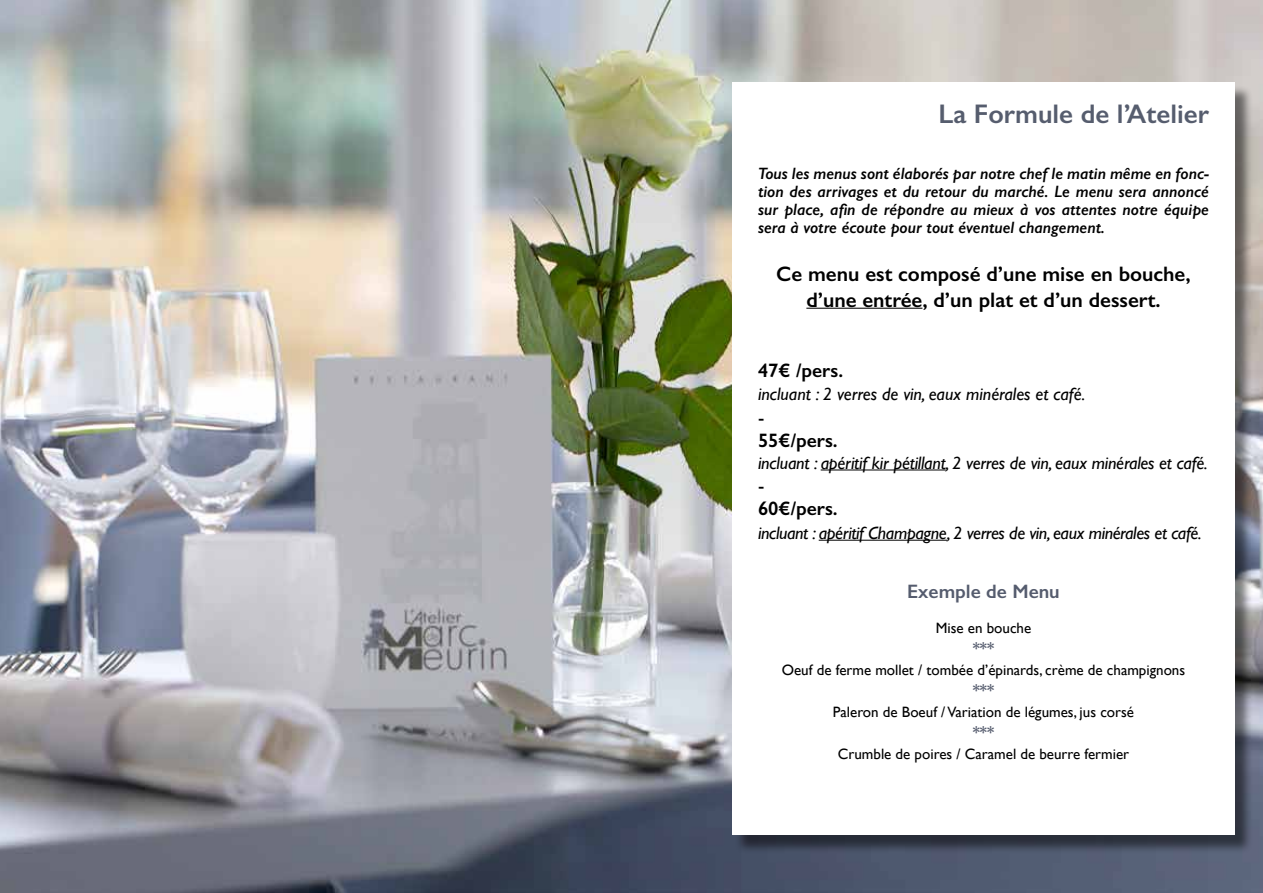
<style>
.page{position:relative;width:1263px;height:893px;background:#fff}
.page>*{position:absolute;margin:0;border:0;box-sizing:border-box;transform-origin:0 0}
.t1{font:600 27px "Gill Sans";color:#565d6e}
.t2{font:600 21px/25.2px "Gill Sans";color:#000;text-align:center}
.t3{font:600 19.5px "Gill Sans";color:#000}
.t4{font:600 19.5px "Gill Sans";color:#555c6e}
.t5{font:19.5px "Gill Sans";color:#000}
.t6{font:italic 18px "Gill Sans";letter-spacing:-.01em;color:#000}
.t7{font:italic 600 16.5px/18px "Gill Sans";color:#000;text-align:justify}
.t8{font:600 16.5px "Gill Sans";color:#555c6e}
.t9{font:15px "Gill Sans";color:#000}
</style>
<div class="page">
<img style="left:0;top:0;width:1263px;height:893px">
<div style="left:734px;top:85px;width:519px;height:769px;background:#000;opacity:.5"></div>
<div style="left:732px;top:82px;width:502px;height:753px;background:#fff"></div>
<hr style="left:806px;top:308px;width:116px;height:1px;background:#000">
<hr style="left:821px;top:470px;width:125px;height:1px;background:#000">
<hr style="left:819px;top:540px;width:128px;height:1px;background:#000">
<h1 class="t1" style="left:938px;top:98px;width:272px">La Formule de l’Atelier</h1>
<p class="t7" style="left:758px;top:164px;width:452px">Tous les menus sont élaborés par notre chef le matin même en fonc&shy;tion des arrivages et du retour du marché. Le menu sera annoncé sur place, afin de répondre au mieux à vos attentes notre équipe sera à votre écoute pour tout éventuel changement.</p>
<p class="t2" style="left:776px;top:262px;width:416px">Ce menu est composé d’une mise en bouche, d’une entrée, d’un plat et d’un dessert.</p>
<p class="t3" style="left:758px;top:358px;width:87px">47€ /pers.</p>
<p class="t6" style="left:758px;top:384px;width:329px">incluant : 2 verres de vin, eaux minérales et café.</p>
<p class="t5" style="left:758px;top:406px;width:8px">-</p>
<p class="t3" style="left:758px;top:429px;width:81px">55€/pers.</p>
<p class="t6" style="left:758px;top:452px;width:451px">incluant : apéritif kir pétillant, 2 verres de vin, eaux minérales et café.</p>
<p class="t5" style="left:758px;top:474px;width:8px">-</p>
<p class="t3" style="left:758px;top:497px;width:81px">60€/pers.</p>
<p class="t6" style="left:758px;top:522px;width:445px">incluant : apéritif Champagne, 2 verres de vin, eaux minérales et café.</p>
<p class="t4" style="left:907px;top:580px;width:154px">Exemple de Menu</p>
<p class="t9" style="left:936px;top:619px;width:97px">Mise en bouche</p>
<p class="t8" style="left:973px;top:638px;width:23px">***</p>
<p class="t9" style="left:782px;top:661px;width:405px">Oeuf de ferme mollet / tombée d’épinards, crème de champignons</p>
<p class="t8" style="left:973px;top:680px;width:23px">***</p>
<p class="t9" style="left:833px;top:703px;width:303px">Paleron de Boeuf / Variation de légumes, jus corsé</p>
<p class="t8" style="left:973px;top:722px;width:23px">***</p>
<p class="t9" style="left:838px;top:745px;width:293px">Crumble de poires / Caramel de beurre fermier</p>
</div>
